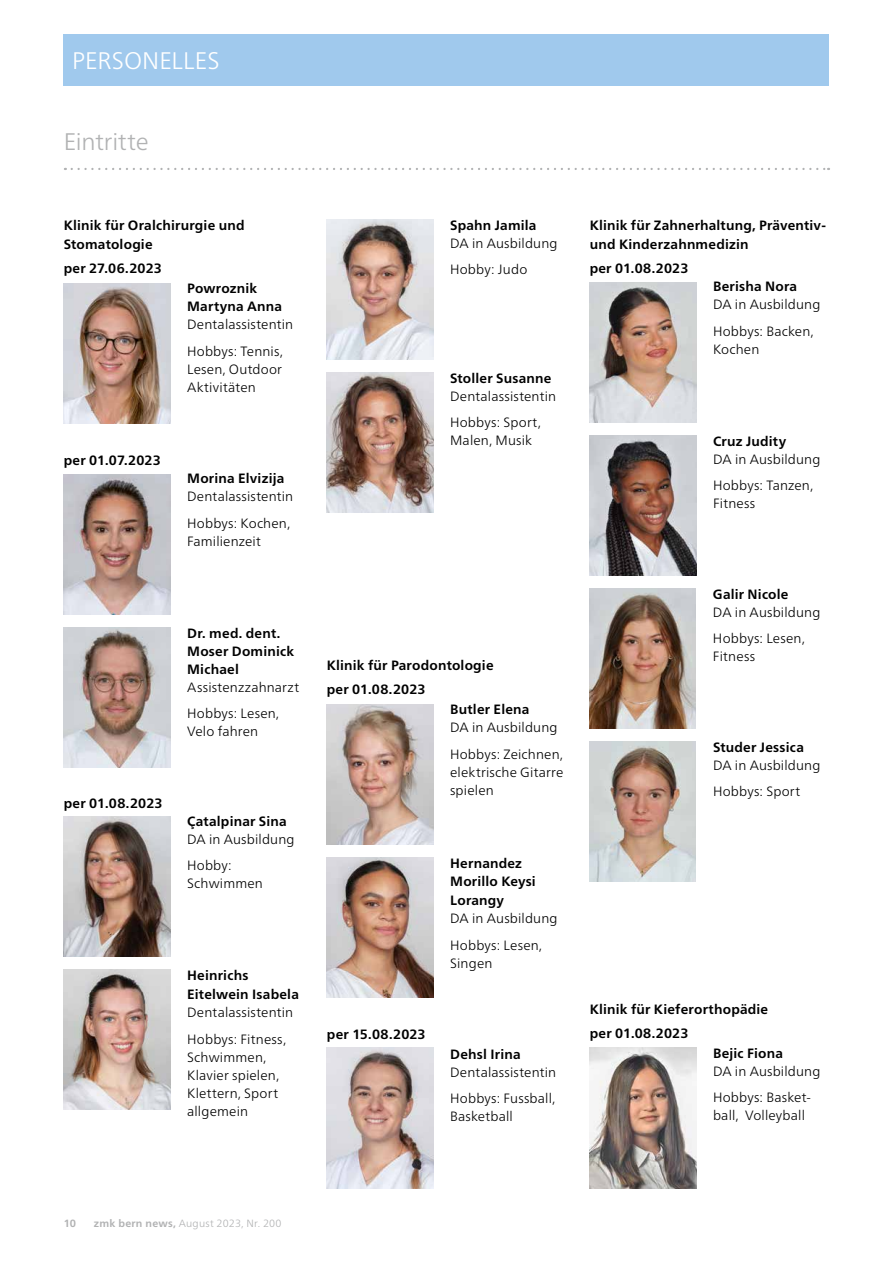
<style>
.page{position:relative;width:893px;height:1263px;background:#fff}
.page>*{position:absolute;margin:0;border:0;box-sizing:border-box;transform-origin:0 0}
.t1{font:300 24px "Frutiger Neue LT Pro";color:#fff}
.t2{font:300 24px "Frutiger Neue LT Pro";letter-spacing:-.01em;color:#b1b2b3}
.t3{font:300 13.5px/26.5px "Frutiger Neue LT Pro";letter-spacing:.015em;color:#000}
.t4{font:700 13.5px/18px "Frutiger Neue LT Pro";letter-spacing:.015em;color:#000}
.t5{font:300 10.5px "Frutiger Neue LT Pro";letter-spacing:.02em;color:#b1b2b3}
.t6{font:700 10.5px "Frutiger Neue LT Pro";color:#b1b2b3}
.s1{font-weight:700}
</style>
<div class="page">
<img style="left:64px;top:474px;width:106px;height:140px">
<img style="left:590px;top:282px;width:106px;height:141px">
<img style="left:64px;top:816px;width:106px;height:141px">
<img style="left:64px;top:627px;width:106px;height:140px">
<img style="left:590px;top:435px;width:106px;height:141px">
<img style="left:64px;top:969px;width:106px;height:141px">
<img style="left:327px;top:219px;width:106px;height:141px">
<img style="left:590px;top:588px;width:106px;height:141px">
<img style="left:327px;top:372px;width:106px;height:141px">
<img style="left:590px;top:742px;width:106px;height:140px">
<img style="left:64px;top:283px;width:106px;height:140px">
<div style="left:64px;top:34px;width:765px;height:51px;background:#a0c9ed"></div>
<svg style="left:72px;top:168px;width:757px;height:2px"></svg>
<img style="left:590px;top:1048px;width:106px;height:140px">
<img style="left:327px;top:1048px;width:106px;height:140px">
<img style="left:327px;top:857px;width:106px;height:141px">
<img style="left:327px;top:704px;width:106px;height:140px">
<h1 class="t1" style="left:72px;top:46px;width:149px">PERSONELLES</h1>
<h1 class="t2" style="left:64px;top:127px;width:86px">Eintritte</h1>
<p class="t4" style="left:64px;top:215px;width:182px;line-height:19.5px">Klinik für Oralchirurgie und<br>Stomatologie</p>
<p class="t4" style="left:64px;top:259px;width:100px">per 27.06.2023</p>
<p class="t4" style="left:187px;top:279px;width:96px">Powroznik<br>Martyna Anna</p>
<p class="t3" style="left:187px;top:311px;width:108px">Dentalassistentin<br>Hobbys: Tennis,</p>
<p class="t3" style="left:187px;top:360px;width:96px;line-height:18px">Lesen, Outdoor<br>Aktivitäten</p>
<p class="t4" style="left:64px;top:452px;width:98px">per 01.07.2023</p>
<p class="t4" style="left:187px;top:470px;width:99px">Morina Elvizija</p>
<p class="t3" style="left:187px;top:483px;width:108px">Dentalassistentin<br>Hobbys: Kochen,</p>
<p class="t3" style="left:187px;top:528px;width:75px">Familienzeit</p>
<p class="t4" style="left:64px;top:794px;width:100px">per 01.08.2023</p>
<p class="t4" style="left:187px;top:624px;width:108px">Dr. med. dent.<br>Moser Dominick<br>Michael</p>
<p class="t3" style="left:187px;top:673px;width:114px">Assistenzzahnarzt<br>Hobbys: Lesen,</p>
<p class="t3" style="left:187px;top:718px;width:73px">Velo fahren</p>
<p class="t4" style="left:187px;top:812px;width:101px">Çatalpinar Sina</p>
<p class="t3" style="left:187px;top:826px;width:109px">DA in Ausbildung<br>Hobby:</p>
<p class="t3" style="left:187px;top:870px;width:77px">Schwimmen</p>
<p class="t4" style="left:187px;top:965px;width:113px;line-height:19.5px">Heinrichs<br>Eitelwein Isabela</p>
<p class="t3" style="left:187px;top:999px;width:108px">Dentalassistentin<br>Hobbys: Fitness,</p>
<p class="t3" style="left:187px;top:1048px;width:94px;line-height:18px">Schwimmen,<br>Klavier spielen,<br>Klettern, Sport allgemein</p>
<p class="t4" style="left:450px;top:216px;width:88px">Spahn Jamila</p>
<p class="t3" style="left:450px;top:230px;width:109px">DA in Ausbildung<br>Hobby: Judo</p>
<p class="t4" style="left:450px;top:369px;width:103px">Stoller Susanne</p>
<p class="t3" style="left:450px;top:383px;width:108px">Dentalassistentin<br>Hobbys: Sport,</p>
<p class="t3" style="left:450px;top:427px;width:84px">Malen, Musik</p>
<p class="t4" style="left:590px;top:215px;width:238px;line-height:19.5px">Klinik für Zahnerhaltung, Präventiv&shy;und Kinderzahnmedizin</p>
<p class="t4" style="left:590px;top:259px;width:100px">per 01.08.2023</p>
<p class="t4" style="left:713px;top:277px;width:86px">Berisha Nora</p>
<p class="t3" style="left:713px;top:291px;width:109px">DA in Ausbildung<br>Hobbys: Backen,</p>
<p class="t3" style="left:713px;top:335px;width:48px">Kochen</p>
<p class="t4" style="left:713px;top:432px;width:75px">Cruz Judity</p>
<p class="t3" style="left:713px;top:446px;width:109px">DA in Ausbildung<br>Hobbys: Tanzen,</p>
<p class="t3" style="left:713px;top:490px;width:44px">Fitness</p>
<p class="t4" style="left:327px;top:654px;width:168px;line-height:23.7px">Klinik für Parodontologie per 01.08.2023</p>
<p class="t4" style="left:450px;top:700px;width:81px">Butler Elena</p>
<p class="t3" style="left:450px;top:714px;width:114px">DA in Ausbildung<br>Hobbys: Zeichnen,</p>
<p class="t3" style="left:450px;top:763px;width:115px;line-height:18px">elektrische Gitarre spielen</p>
<p class="t4" style="left:327px;top:1025px;width:100px">per 15.08.2023</p>
<p class="t4" style="left:450px;top:854px;width:87px">Hernandez<br>Morillo Keysi</p>
<p class="t4" style="left:450px;top:891px;width:55px">Lorangy</p>
<p class="t3" style="left:450px;top:905px;width:109px">DA in Ausbildung<br>Hobbys: Lesen,</p>
<p class="t3" style="left:450px;top:949px;width:44px">Singen</p>
<p class="t4" style="left:450px;top:1045px;width:72px">Dehsl Irina</p>
<p class="t3" style="left:450px;top:1058px;width:108px">Dentalassistentin<br>Hobbys: Fussball,</p>
<p class="t3" style="left:450px;top:1103px;width:64px">Basketball</p>
<p class="t4" style="left:713px;top:585px;width:77px">Galir Nicole</p>
<p class="t3" style="left:713px;top:599px;width:109px">DA in Ausbildung<br>Hobbys: Lesen,</p>
<p class="t3" style="left:713px;top:643px;width:44px">Fitness</p>
<p class="t4" style="left:713px;top:738px;width:92px">Studer Jessica</p>
<p class="t3" style="left:713px;top:752px;width:109px">DA in Ausbildung<br>Hobbys: Sport</p>
<p class="t4" style="left:590px;top:997px;width:180px;line-height:23.7px">Klinik für Kieferorthopädie per 01.08.2023</p>
<p class="t4" style="left:713px;top:1044px;width:72px">Bejic Fiona</p>
<p class="t3" style="left:713px;top:1058px;width:109px">DA in Ausbildung<br>Hobbys: Basket-</p>
<p class="t3" style="left:713px;top:1102px;width:94px">ball, Volleyball</p>
<p class="t6" style="left:64px;top:1217px;width:14px">10</p>
<p class="t5" style="left:94px;top:1217px;width:189px"><span class="s1">zmk bern news,</span> August 2023, Nr. 200</p>
</div>
